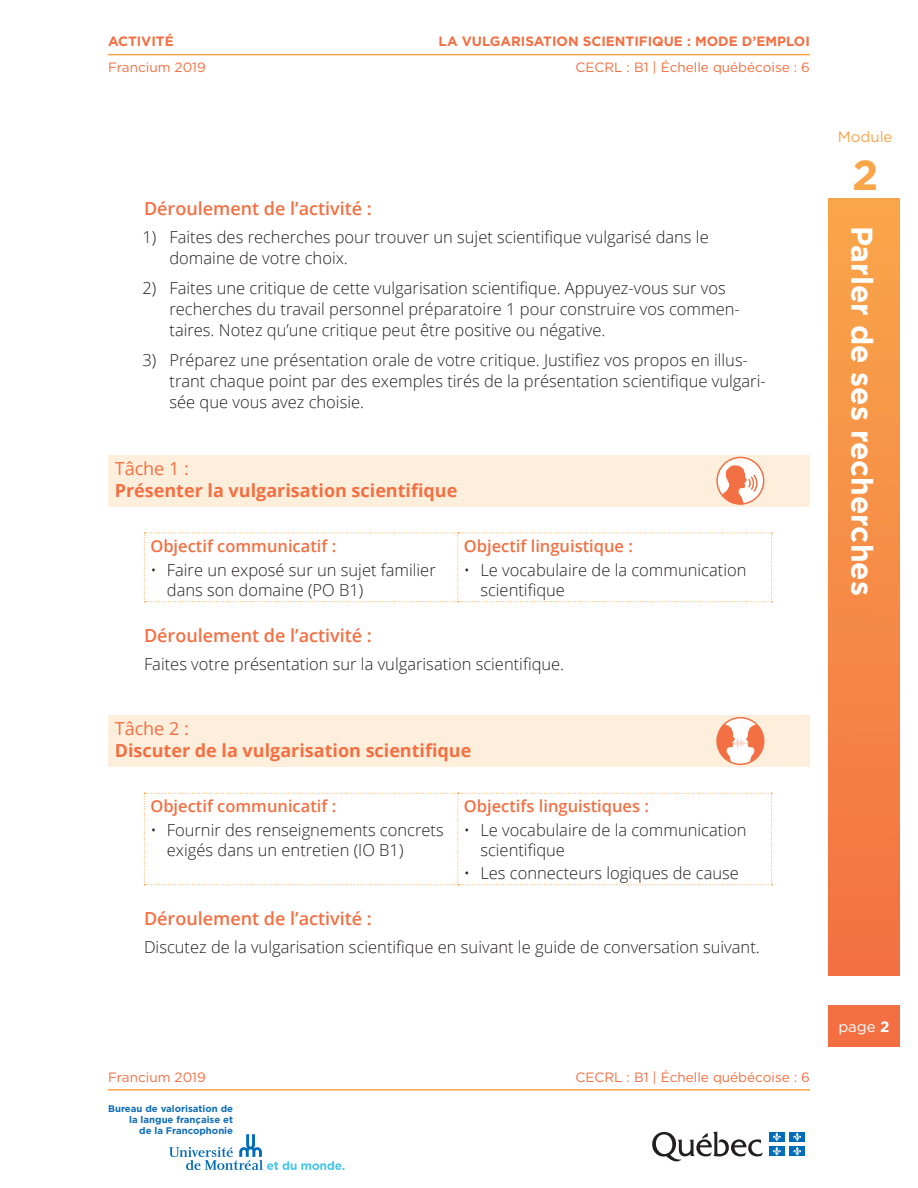
<style>
.page{position:relative;width:918px;height:1188px;background:#fff}
.page>*{position:absolute;margin:0;border:0;box-sizing:border-box;transform-origin:0 0}
.t1{font:700 42px "Gotham HTF";color:#f9a549}
.t2{font:700 30px "Gotham HTF";color:#fff}
.t3{font:700 18px "Open Sans";color:#f36f42}
.t4{font:600 18px "Open Sans";color:#f36f42}
.t5{font:18px "Open Sans";color:#f36f42}
.t6{font:300 16.5px/21px "Open Sans";color:#231f20}
.t7{font:600 16.5px "Open Sans";color:#f36f42}
.t8{font:15px "Gotham";color:#f9a549}
.t9{font:15px "Gotham HTF";color:#fff}
.t10{font:13.5px "Gotham HTF";color:#f36f42}
.t11{font:700 13.5px "Gotham HTF";color:#f36f42}
.t12{font:700 9.6px/11.1px "Gotham";color:#0f6cb6;text-align:right}
.s1{font-weight:700}
</style>
<div class="page">
<div style="left:828px;top:1005px;width:72px;height:41px;background:#f36f42"></div>
<svg style="left:652px;top:1131px;width:111px;height:31px"></svg>
<div style="left:769px;top:1132px;width:16px;height:10px;background:#006cb7"></div>
<svg style="left:773px;top:1132px;width:8px;height:9px"></svg>
<div style="left:789px;top:1132px;width:16px;height:10px;background:#006cb7"></div>
<svg style="left:793px;top:1132px;width:8px;height:9px"></svg>
<div style="left:769px;top:1146px;width:16px;height:10px;background:#006cb7"></div>
<svg style="left:773px;top:1147px;width:8px;height:9px"></svg>
<div style="left:789px;top:1146px;width:16px;height:10px;background:#006cb7"></div>
<svg style="left:793px;top:1147px;width:8px;height:9px"></svg>
<svg style="left:169px;top:1134px;width:175px;height:36px"></svg>
<div style="left:828px;top:198px;width:72px;height:778px;background:linear-gradient(to bottom,#f9a64a,#f37143)"></div>
<hr style="left:108px;top:54px;width:702px;height:1px;background:#f9a549">
<hr style="left:108px;top:1089px;width:702px;height:2px;background:#f9a549">
<div style="left:108px;top:455px;width:702px;height:52px;background:#feefdd"></div>
<div style="left:108px;top:715px;width:702px;height:52px;background:#feefdd"></div>
<svg style="left:144px;top:533px;width:628px;height:69px"></svg>
<svg style="left:144px;top:793px;width:628px;height:92px"></svg>
<svg style="left:717px;top:457px;width:47px;height:47px"></svg>
<div style="left:716px;top:457px;width:48px;height:48px;border:2px solid #f36f44;border-radius:50%"></div>
<svg style="left:722px;top:465px;width:36px;height:40px"></svg>
<svg style="left:717px;top:718px;width:47px;height:46px"></svg>
<svg style="left:717px;top:724px;width:47px;height:40px"></svg>
<div style="left:716px;top:717px;width:48px;height:48px;border:2px solid #f36f44;border-radius:50%"></div>
<p class="t11" style="left:108px;top:34px;width:67px">ACTIVITÉ</p>
<p class="t11" style="left:439px;top:34px;width:373px">LA VULGARISATION SCIENTIFIQUE : MODE D’EMPLOI</p>
<p class="t10" style="left:108px;top:59px;width:99px">Francium 2019</p>
<p class="t10" style="left:575px;top:59px;width:236px">CECRL : B1 | Échelle québécoise : 6</p>
<p class="t4" style="left:144px;top:196px;width:229px">Déroulement de l’activité :</p>
<p class="t6" style="left:169px;top:226px;width:541px;text-indent:-27px">1) Faites des recherches pour trouver un sujet scientifique vulgarisé dans le domaine de votre choix.</p>
<p class="t6" style="left:169px;top:277px;width:572px;text-indent:-27px">2) Faites une critique de cette vulgarisation scientifique. Appuyez-vous sur vos recherches du travail personnel préparatoire 1 pour construire vos commen&shy;taires. Notez qu’une critique peut être positive ou négative.</p>
<p class="t6" style="left:169px;top:349px;width:598px;text-indent:-27px">3) Préparez une présentation orale de votre critique. Justifiez vos propos en illus&shy;trant chaque point par des exemples tirés de la présentation scientifique vulgari&shy;sée que vous avez choisie.</p>
<p class="t5" style="left:115px;top:456px;width:76px">Tâche 1 :</p>
<p class="t3" style="left:115px;top:477px;width:344px">Présenter la vulgarisation scientifique</p>
<p class="t7" style="left:150px;top:534px;width:187px">Objectif communicatif :</p>
<p class="t6" style="left:167px;top:560px;width:270px;line-height:19.8px;text-indent:-16px">• Faire un exposé sur un sujet familier dans son domaine (PO B1)</p>
<p class="t7" style="left:464px;top:534px;width:171px">Objectif linguistique :</p>
<p class="t6" style="left:480px;top:560px;width:268px;line-height:19.8px;text-indent:-16px">• Le vocabulaire de la communication scientifique</p>
<p class="t4" style="left:144px;top:623px;width:229px">Déroulement de l’activité :</p>
<p class="t6" style="left:144px;top:653px;width:422px">Faites votre présentation sur la vulgarisation scientifique.</p>
<p class="t5" style="left:115px;top:716px;width:76px">Tâche 2 :</p>
<p class="t3" style="left:115px;top:738px;width:358px">Discuter de la vulgarisation scientifique</p>
<p class="t7" style="left:150px;top:795px;width:187px">Objectif communicatif :</p>
<p class="t6" style="left:167px;top:820px;width:278px;line-height:19.8px;text-indent:-16px">• Fournir des renseignements concrets exigés dans un entretien (IO B1)</p>
<p class="t7" style="left:464px;top:795px;width:187px">Objectifs linguistiques :</p>
<p class="t6" style="left:480px;top:820px;width:268px;line-height:19.8px;text-indent:-16px">• Le vocabulaire de la communication scientifique</p>
<p class="t6" style="left:464px;top:862px;width:277px">• Les connecteurs logiques de cause</p>
<p class="t4" style="left:144px;top:906px;width:229px">Déroulement de l’activité :</p>
<p class="t6" style="left:144px;top:936px;width:617px">Discutez de la vulgarisation scientifique en suivant le guide de conversation suivant.</p>
<p class="t10" style="left:108px;top:1069px;width:99px">Francium 2019</p>
<p class="t10" style="left:575px;top:1069px;width:236px">CECRL : B1 | Échelle québécoise : 6</p>
<p class="t12" style="left:108px;top:1103px;width:126px">Bureau de valorisation de la langue française et<br>de la Francophonie</p>
<p class="t8" style="left:838px;top:128px;width:56px">Module</p>
<h1 class="t1" style="left:852px;top:151px;width:28px">2</h1>
<h2 class="t2" style="left:879px;top:226px;width:372px;rotate:90deg">Parler de ses recherches</h2>
<p class="t9" style="left:838px;top:1018px;width:53px">page <span class="s1">2</span></p>
</div>
